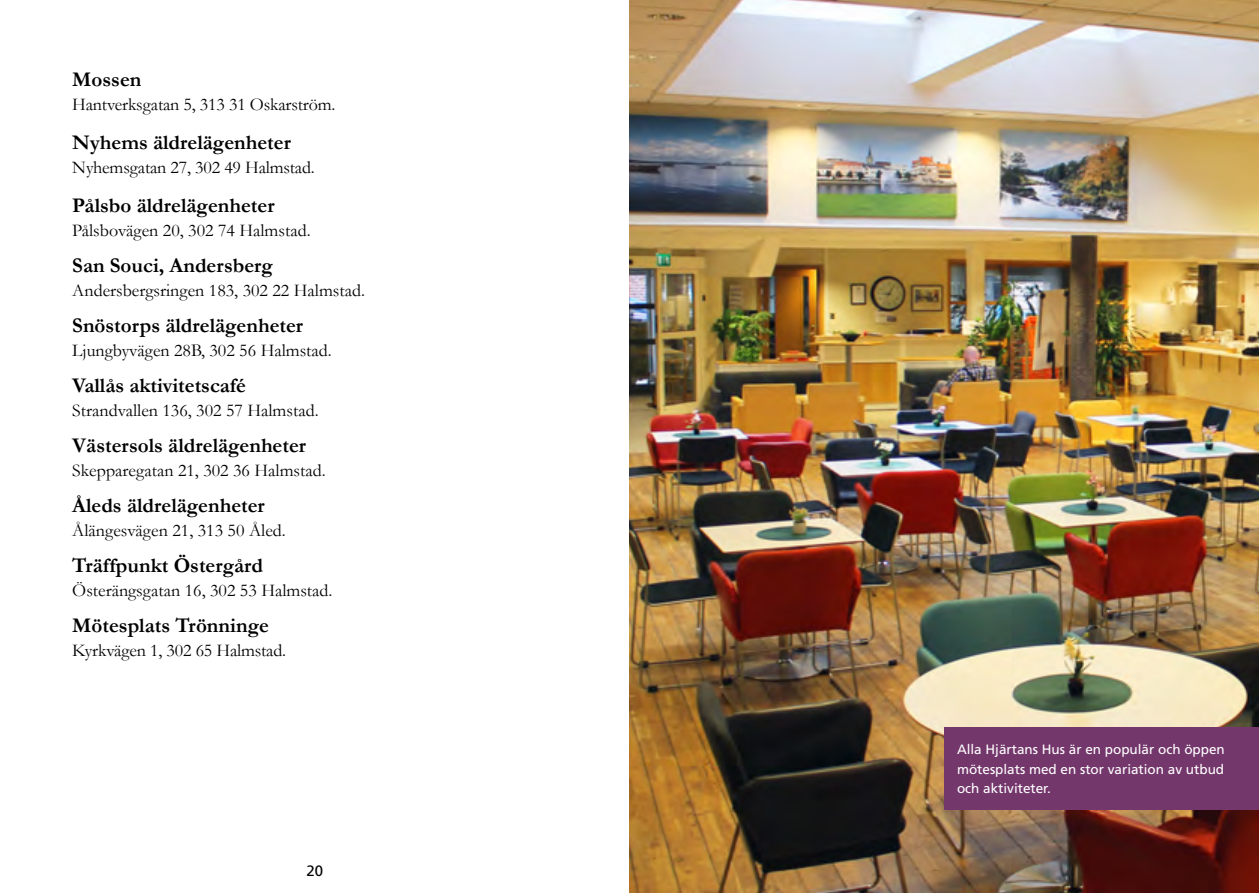
<style>
.page{position:relative;width:1259px;height:893px;background:#fff}
.page>*{position:absolute;margin:0;border:0;box-sizing:border-box;transform-origin:0 0}
.t1{font:700 21px "Garamond";color:#000}
.t2{font:18px "Garamond";color:#000}
.t3{font:15px "Frutiger LT Std";color:#000}
.t4{font:13.5px/19.5px "Frutiger LT Std";color:#fff;text-align:justify}
</style>
<div class="page">
<img style="left:629px;top:0;width:630px;height:893px">
<div style="left:944px;top:727px;width:315px;height:83px;background:#74376c"></div>
<p class="t1" style="left:72px;top:65px;width:71px">Mossen</p>
<p class="t2" style="left:72px;top:92px;width:264px">Hantverksgatan 5, 313 31 Oskarström.</p>
<p class="t1" style="left:72px;top:128px;width:220px">Nyhems äldrelägenheter</p>
<p class="t2" style="left:72px;top:155px;width:244px">Nyhemsgatan 27, 302 49 Halmstad.</p>
<p class="t1" style="left:72px;top:191px;width:204px">Pålsbo äldrelägenheter</p>
<p class="t2" style="left:72px;top:218px;width:240px">Pålsbovägen 20, 302 74 Halmstad.</p>
<p class="t1" style="left:72px;top:251px;width:202px">San Souci, Andersberg</p>
<p class="t2" style="left:72px;top:278px;width:294px">Andersbergsringen 183, 302 22 Halmstad.</p>
<p class="t1" style="left:72px;top:311px;width:232px">Snöstorps äldrelägenheter</p>
<p class="t2" style="left:72px;top:338px;width:261px">Ljungbyvägen 28B, 302 56 Halmstad.</p>
<p class="t1" style="left:72px;top:371px;width:175px">Vallås aktivitetscafé</p>
<p class="t2" style="left:72px;top:398px;width:248px">Strandvallen 136, 302 57 Halmstad.</p>
<p class="t1" style="left:72px;top:431px;width:235px">Västersols äldrelägenheter</p>
<p class="t2" style="left:72px;top:458px;width:255px">Skepparegatan 21, 302 36 Halmstad.</p>
<p class="t1" style="left:72px;top:491px;width:194px">Åleds äldrelägenheter</p>
<p class="t2" style="left:72px;top:518px;width:215px">Ålängesvägen 21, 313 50 Åled.</p>
<p class="t1" style="left:72px;top:551px;width:192px">Träffpunkt Östergård</p>
<p class="t2" style="left:72px;top:578px;width:262px">Österängsgatan 16, 302 53 Halmstad.</p>
<p class="t1" style="left:72px;top:611px;width:198px">Mötesplats Trönninge</p>
<p class="t2" style="left:72px;top:638px;width:215px">Kyrkvägen 1, 302 65 Halmstad.</p>
<p class="t3" style="left:306px;top:862px;width:18px">20</p>
<p class="t4" style="left:957px;top:740px;width:269px">Alla Hjärtans Hus är en populär och öppen mötesplats med en stor variation av utbud och aktiviteter.</p>
</div>
